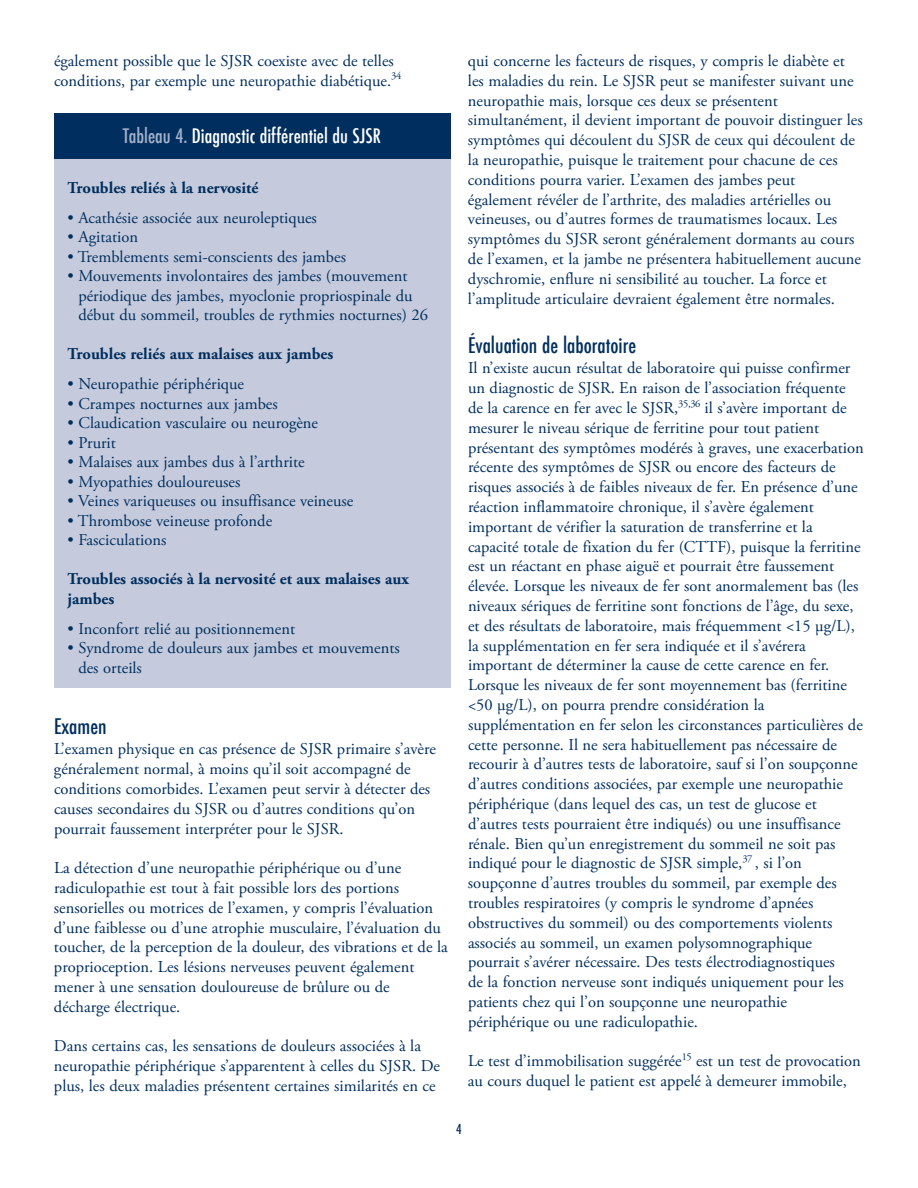
<style>
.page{position:relative;width:918px;height:1188px;background:#fff}
.page>*{position:absolute;margin:0;border:0;box-sizing:border-box;transform-origin:0 0}
.t1{font:500 condensed 21px "Futura";color:#002e5e}
.t2{font:500 condensed 19.5px "Futura";color:#fff}
.t3{font:16.5px/19.8px "Adobe Garamond Pro";color:#002e5e}
.t4{font:700 16.5px/19.5px "Adobe Garamond Pro";color:#002e5e}
.t5{font:500 condensed 13.5px "Futura";color:#002e5e}
.s1{color:#a5b0c9}
</style>
<div class="page">
<div style="left:54px;top:113px;width:396px;height:575px;background:#c5cbdc"></div>
<div style="left:54px;top:113px;width:396px;height:46px;background:#002e5e"></div>
<p class="t3" style="left:54px;top:52px;width:349px">également possible que le SJSR coexiste avec de telles conditions, par exemple une neuropathie diabétique.<sup>34</sup></p>
<p class="t2" style="left:123px;top:124px;width:260px"><span class="s1">Tableau 4.</span> Diagnostic différentiel du SJSR</p>
<p class="t4" style="left:68px;top:179px;width:192px">Troubles reliés à la nervosité</p>
<p class="t3" style="left:68px;top:209px;width:251px">• Acathésie associée aux neuroleptiques</p>
<p class="t3" style="left:68px;top:228px;width:72px">• Agitation</p>
<p class="t3" style="left:68px;top:248px;width:280px">• Tremblements semi-conscients des jambes</p>
<p class="t3" style="left:78px;top:268px;width:351px;text-indent:-11px">• Mouvements involontaires des jambes (mouvement périodique des jambes, myoclonie propriospinale du début du sommeil, troubles de rythmies nocturnes) 26</p>
<p class="t4" style="left:68px;top:346px;width:267px">Troubles reliés aux malaises aux jambes</p>
<p class="t3" style="left:68px;top:375px;width:178px">• Neuropathie périphérique</p>
<p class="t3" style="left:68px;top:395px;width:212px">• Crampes nocturnes aux jambes</p>
<p class="t3" style="left:68px;top:414px;width:252px">• Claudication vasculaire ou neurogène</p>
<p class="t3" style="left:68px;top:434px;width:50px">• Prurit</p>
<p class="t3" style="left:68px;top:453px;width:239px">• Malaises aux jambes dus à l’arthrite</p>
<p class="t3" style="left:68px;top:473px;width:174px">• Myopathies douloureuses</p>
<p class="t3" style="left:68px;top:492px;width:287px">• Veines variqueuses ou insuffisance veineuse</p>
<p class="t3" style="left:68px;top:512px;width:206px">• Thrombose veineuse profonde</p>
<p class="t3" style="left:68px;top:531px;width:100px">• Fasciculations</p>
<p class="t4" style="left:68px;top:571px;width:343px">Troubles associés à la nervosité et aux malaises aux jambes</p>
<p class="t3" style="left:68px;top:620px;width:229px">• Inconfort relié au positionnement</p>
<p class="t3" style="left:78px;top:640px;width:323px;text-indent:-11px">• Syndrome de douleurs aux jambes et mouvements des orteils</p>
<p class="t1" style="left:54px;top:713px;width:54px">Examen</p>
<p class="t3" style="left:54px;top:741px;width:383px">L’examen physique en cas présence de SJSR primaire s’avère généralement normal, à moins qu’il soit accompagné de conditions comorbides. L’examen peut servir à détecter des causes secondaires du SJSR ou d’autres conditions qu’on pourrait faussement interpréter pour le SJSR.</p>
<p class="t3" style="left:54px;top:860px;width:395px">La détection d’une neuropathie périphérique ou d’une radiculopathie est tout à fait possible lors des portions sensorielles ou motrices de l’examen, y compris l’évaluation d’une faiblesse ou d’une atrophie musculaire, l’évaluation du toucher, de la perception de la douleur, des vibrations et de la proprioception. Les lésions nerveuses peuvent également mener à une sensation douloureuse de brûlure ou de décharge électrique.</p>
<p class="t3" style="left:54px;top:1038px;width:387px">Dans certains cas, les sensations de douleurs associées à la neuropathie périphérique s’apparentent à celles du SJSR. De plus, les deux maladies présentent certaines similarités en ce</p>
<p class="t3" style="left:468px;top:52px;width:396px">qui concerne les facteurs de risques, y compris le diabète et les maladies du rein. Le SJSR peut se manifester suivant une neuropathie mais, lorsque ces deux se présentent simultanément, il devient important de pouvoir distinguer les symptômes qui découlent du SJSR de ceux qui découlent de la neuropathie, puisque le traitement pour chacune de ces conditions pourra varier. L’examen des jambes peut également révéler de l’arthrite, des maladies artérielles ou veineuses, ou d’autres formes de traumatismes locaux. Les symptômes du SJSR seront généralement dormants au cours de l’examen, et la jambe ne présentera habituellement aucune dyschromie, enflure ni sensibilité au toucher. La force et l’amplitude articulaire devraient également être normales.</p>
<p class="t1" style="left:468px;top:332px;width:170px">Évaluation de laboratoire</p>
<p class="t3" style="left:468px;top:360px;width:397px">Il n’existe aucun résultat de laboratoire qui puisse confirmer un diagnostic de SJSR. En raison de l’association fréquente de la carence en fer avec le SJSR,<sup>35,36</sup> il s’avère important de mesurer le niveau sérique de ferritine pour tout patient présentant des symptômes modérés à graves, une exacerbation récente des symptômes de SJSR ou encore des facteurs de risques associés à de faibles niveaux de fer. En présence d’une réaction inflammatoire chronique, il s’avère également important de vérifier la saturation de transferrine et la capacité totale de fixation du fer (CTTF), puisque la ferritine est un réactant en phase aiguë et pourrait être faussement élevée. Lorsque les niveaux de fer sont anormalement bas (les niveaux sériques de ferritine sont fonctions de l’âge, du sexe, et des résultats de laboratoire, mais fréquemment &lt;15 µg/L), la supplémentation en fer sera indiquée et il s’avérera important de déterminer la cause de cette carence en fer.<br>Lorsque les niveaux de fer sont moyennement bas (ferritine &lt;50 µg/L), on pourra prendre considération la supplémentation en fer selon les circonstances particulières de cette personne. Il ne sera habituellement pas nécessaire de recourir à d’autres tests de laboratoire, sauf si l’on soupçonne d’autres conditions associées, par exemple une neuropathie périphérique (dans lequel des cas, un test de glucose et d’autres tests pourraient être indiqués) ou une insuffisance rénale. Bien qu’un enregistrement du sommeil ne soit pas indiqué pour le diagnostic de SJSR simple,<sup>37</sup> , si l’on soupçonne d’autres troubles du sommeil, par exemple des troubles respiratoires (y compris le syndrome d’apnées obstructives du sommeil) ou des comportements violents associés au sommeil, un examen polysomnographique pourrait s’avérer nécessaire. Des tests électrodiagnostiques<br>de la fonction nerveuse sont indiqués uniquement pour les patients chez qui l’on soupçonne une neuropathie périphérique ou une radiculopathie.</p>
<p class="t3" style="left:468px;top:1053px;width:394px">Le test d’immobilisation suggérée<sup>15</sup> est un test de provocation au cours duquel le patient est appelé à demeurer immobile,</p>
<p class="t5" style="left:456px;top:1121px;width:7px">4</p>
</div>
